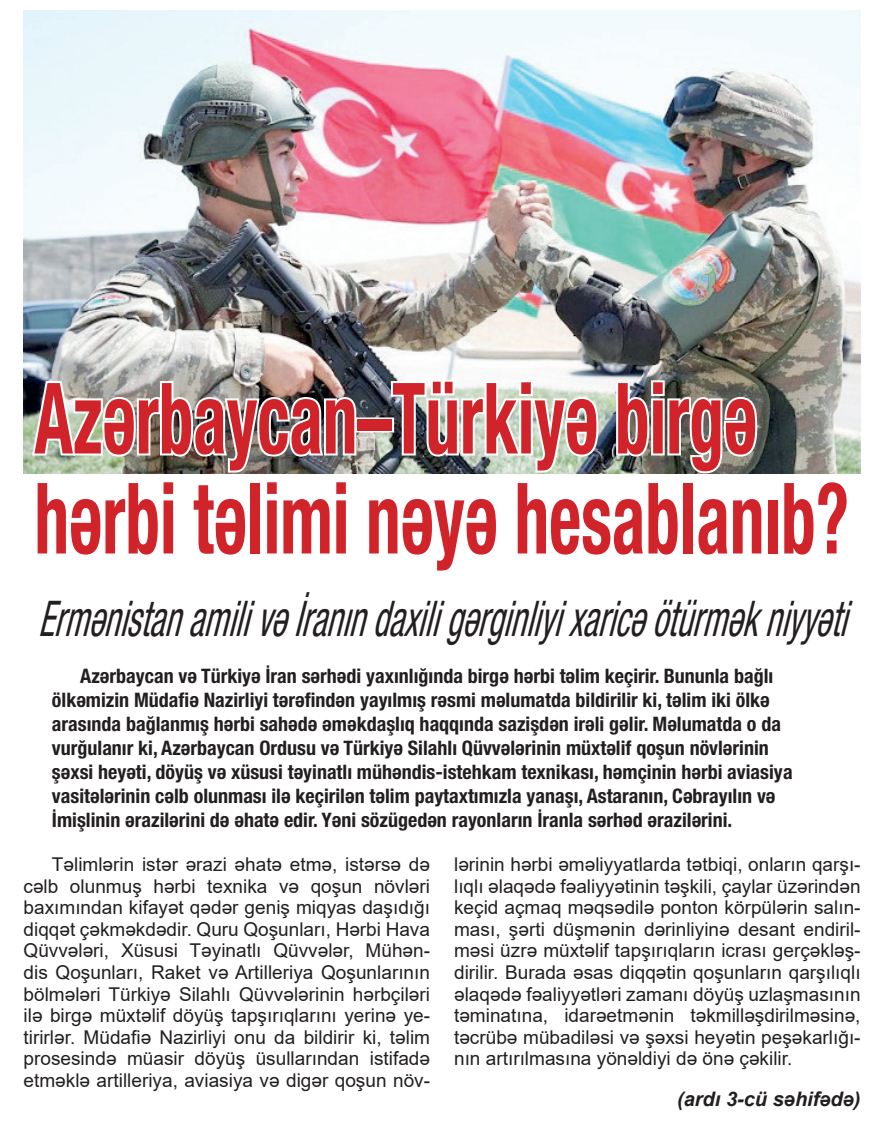
<style>
.page{position:relative;width:888px;height:1129px;background:#fff}
.page>*{position:absolute;margin:0;border:0;box-sizing:border-box;transform-origin:0 0}
.bashliq_arial{font:700 98.6px/100px "Helvetica Neue Condensed";color:#d1232a;scale:.7 1}
.bashliq_arial-2{font:italic 49.2px "Helvetica Neue Condensed";color:#231f20;scale:.69 1}
.Ps_arial{font:700 20px/24px "Helvetica Neue Condensed";color:#231f20}
.imza_2{font:italic 700 20px "Arial";color:#231f20}
.Bodi_Tekst_arial{font:19px/21.6px "Arial";color:#231f20;text-align:justify}
</style>
<div class="page">
<img style="left:24px;top:11px;width:836px;height:462px">
<div style="left:355px;top:417px;width:39px;height:15px;border:4px solid #fff"></div>
<img style="left:30px;top:378px;width:328px;height:96px">
<img style="left:365px;top:378px;width:400px;height:96px">
<p class="bashliq_arial" style="left:34px;top:362px;width:1164px">Azərbaycan–Türkiyə birgə hərbi təlimi nəyə hesablanıb?</p>
<p class="bashliq_arial-2" style="left:38px;top:590px;width:1192px">Ermənistanamilivəİranındaxiligərginliyixaricəötürməkniyyəti</p>
<p class="Ps_arial" style="left:52px;top:662px;width:741px;text-indent:28px">Azərbaycan və Türkiyə İran sərhədi yaxınlığında birgə hərbi təlim keçirir. Bununla bağlı ölkəmizin Müdafiə Nazirliyi tərəfindən yayılmış rəsmi məlumatda bildirilir ki, təlim iki ölkə arasında bağlanmış hərbi sahədə əməkdaşlıq haqqında sazişdən irəli gəlir. Məlumatda o da vurğulanır ki, Azərbaycan Ordusu və Türkiyə Silahlı Qüvvələrinin müxtəlif qoşun növlərinin şəxsi heyəti, döyüş və xüsusi təyinatlı mühəndis-istehkam texnikası, həmçinin hərbi aviasiya vasitələrinin cəlb olunması ilə keçirilən təlim paytaxtımızla yanaşı, Astaranın, Cəbrayılın və İmişlinin ərazilərini də əhatə edir. Yəni sözügedən rayonların İranla sərhəd ərazilərini.</p>
<p class="Bodi_Tekst_arial" style="left:24px;top:853px;width:408px;text-indent:28px">Təlimlərin istər ərazi əhatə etmə, istərsə də cəlb olunmuş hərbi texnika və qoşun növləri baxımından kifayət qədər geniş miqyas daşıdığı diqqət çəkməkdədir. Quru Qoşunları, Hərbi Hava Qüvvələri, Xüsusi Təyinatlı Qüvvələr, Mühən&shy;dis Qoşunları, Raket və Artilleriya Qoşunlarının bölmələri Türkiyə Silahlı Qüvvələrinin hərbçiləri ilə birgə müxtəlif döyüş tapşırıqlarını yerinə ye&shy;tirirlər. Müdafiə Nazirliyi onu da bildirir ki, təlim prosesində müasir döyüş üsullarından istifadə etməklə artilleriya, aviasiya və digər qoşun növ-</p>
<p class="Bodi_Tekst_arial" style="left:454px;top:853px;width:408px">lərinin hərbi əməliyyatlarda tətbiqi, onların qarşı&shy;lıqlı əlaqədə fəaliyyətinin təşkili, çaylar üzərindən keçid açmaq məqsədilə ponton körpülərin salın&shy;ması, şərti düşmənin dərinliyinə desant endiril&shy;məsi üzrə müxtəlif tapşırıqların icrası gerçəkləş&shy;dirilir. Burada əsas diqqətin qoşunların qarşılıqlı əlaqədə fəaliyyətləri zamanı döyüş uzlaşmasının təminatına, idarəetmənin təkmilləşdirilməsinə, təcrübə mübadiləsi və şəxsi heyətin peşəkarlığı&shy;nın artırılmasına yönəldiyi də önə çəkilir.</p>
<p class="imza_2" style="left:676px;top:1086px;width:185px">(ardı 3-cü səhifədə)</p>
</div>
